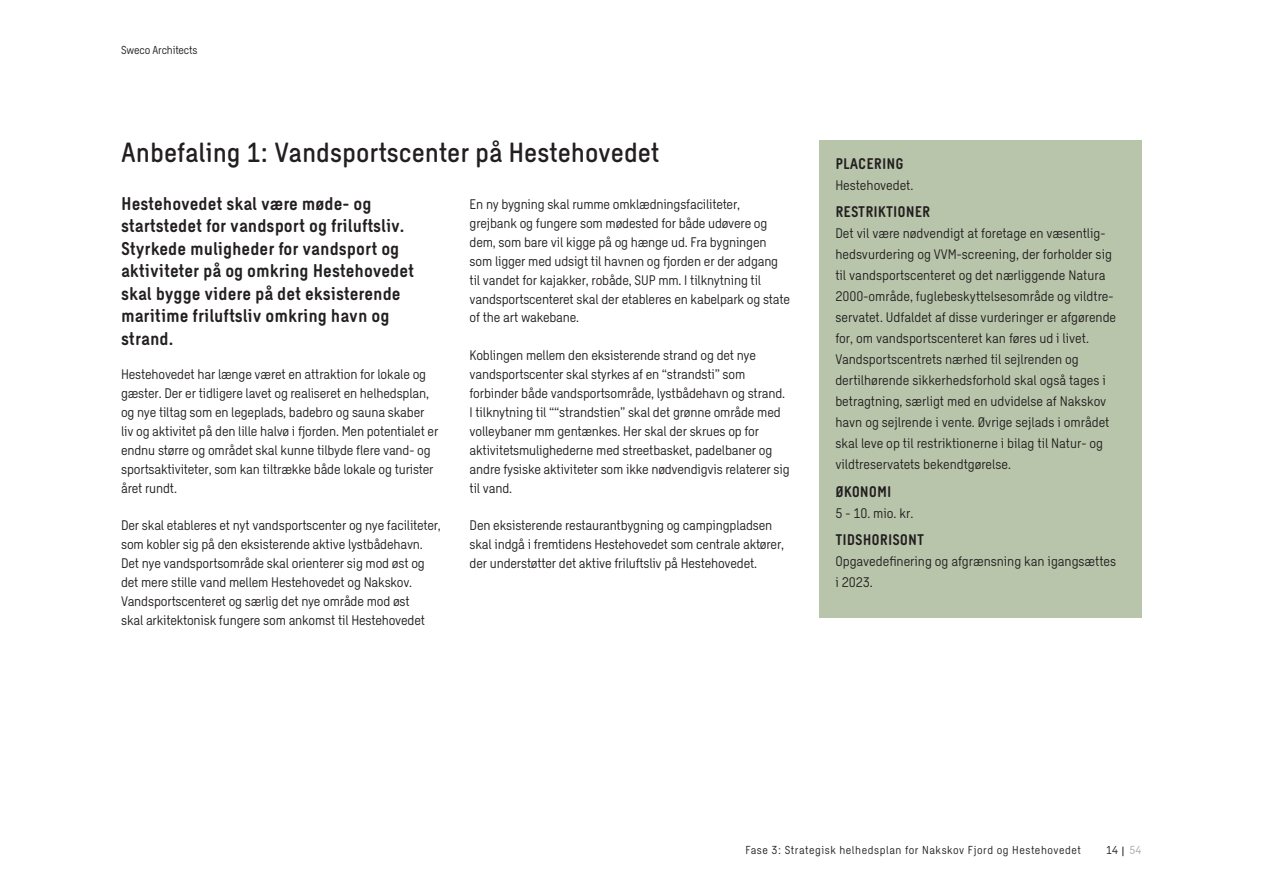
<style>
.page{position:relative;width:1263px;height:893px;background:#fff}
.page>*{position:absolute;margin:0;border:0;box-sizing:border-box;transform-origin:0 0}
.Overskrift_3_18_18{font:500 27px "Sweco Sans";color:#231f20}
.Manchet_12_15{font:700 18px/22.5px "Sweco Sans";color:#231f20}
.SA_-_Figur_rubrik_10{font:700 15px "Sweco Sans";color:#231f20}
.Brødtekst_9_12_6{font:13.5px/18.9px "Sweco Sans";letter-spacing:-.01em;color:#231f20}
.SA_-_figur_brød_9_14{font:13.5px/21px "Sweco Sans";color:#231f20}
.t1{font:11.25px "Sweco Sans";letter-spacing:.05em;color:#231f20}
.t2{font:11.25px "Sweco Sans";letter-spacing:-.01em;color:#231f20}
.s1{color:#a8a9ad}
</style>
<div class="page">
<div style="left:819px;top:140px;width:322px;height:477px;background:#b9c5ab"></div>
<p class="t2" style="left:121px;top:44px;width:78px">Sweco Architects</p>
<p class="Overskrift_3_18_18" style="left:121px;top:136px;width:540px">Anbefaling 1: Vandsportscenter på Hestehovedet</p>
<p class="Manchet_12_15" style="left:121px;top:192px;width:294px">Hestehovedet skal være møde- og startstedet for vandsport og friluftsliv.<br>Styrkede muligheder for vandsport og aktiviteter på og omkring Hestehovedet skal bygge videre på det eksisterende maritime friluftsliv omkring havn og strand.</p>
<p class="Brødtekst_9_12_6" style="left:121px;top:365px;width:319px">Hestehovedet har længe været en attraktion for lokale og gæster. Der er tidligere lavet og realiseret en helhedsplan, og nye tiltag som en legeplads, badebro og sauna skaber liv og aktivitet på den lille halvø i fjorden. Men potentialet er endnu større og området skal kunne tilbyde flere vand- og sportsaktiviteter, som kan tiltrække både lokale og turister året rundt.</p>
<p class="Brødtekst_9_12_6" style="left:121px;top:516px;width:321px">Der skal etableres et nyt vandsportscenter og nye faciliteter, som kobler sig på den eksisterende aktive lystbådehavn.<br>Det nye vandsportsområde skal orienterer sig mod øst og det mere stille vand mellem Hestehovedet og Nakskov.<br>Vandsportscenteret og særlig det nye område mod øst<br>skal arkitektonisk fungere som ankomst til Hestehovedet</p>
<p class="Brødtekst_9_12_6" style="left:470px;top:195px;width:322px">En ny bygning skal rumme omklædningsfaciliteter, grejbank og fungere som mødested for både udøvere og dem, som bare vil kigge på og hænge ud. Fra bygningen som ligger med udsigt til havnen og fjorden er der adgang til vandet for kajakker, robåde, SUP mm. I tilknytning til vandsportscenteret skal der etableres en kabelpark og state of the art wakebane.</p>
<p class="Brødtekst_9_12_6" style="left:470px;top:346px;width:321px">Koblingen mellem den eksisterende strand og det nye vandsportscenter skal styrkes af en “strandsti” som forbinder både vandsportsområde, lystbådehavn og strand.<br>I tilknytning til ““strandstien” skal det grønne område med volleybaner mm gentænkes. Her skal der skrues op for aktivitetsmulighederne med streetbasket, padelbaner og andre fysiske aktiviteter som ikke nødvendigvis relaterer sig til vand.</p>
<p class="Brødtekst_9_12_6" style="left:470px;top:516px;width:316px">Den eksisterende restaurantbygning og campingpladsen skal indgå i fremtidens Hestehovedet som centrale aktører, der understøtter det aktive friluftsliv på Hestehovedet.</p>
<p class="SA_-_Figur_rubrik_10" style="left:835px;top:155px;width:70px">PLACERING</p>
<p class="SA_-_figur_brød_9_14" style="left:835px;top:175px;width:80px">Hestehovedet.</p>
<p class="SA_-_Figur_rubrik_10" style="left:835px;top:203px;width:97px">RESTRIKTIONER</p>
<p class="SA_-_figur_brød_9_14" style="left:835px;top:223px;width:282px">Det vil være nødvendigt at foretage en væsentlig&shy;hedsvurdering og VVM-screening, der forholder sig til vandsportscenteret og det nærliggende Natura 2000-område, fuglebeskyttelsesområde og vildtre&shy;servatet. Udfaldet af disse vurderinger er afgørende for, om vandsportscenteret kan føres ud i livet.</p>
<p class="SA_-_figur_brød_9_14" style="left:835px;top:349px;width:275px">Vandsportscentrets nærhed til sejlrenden og dertilhørende sikkerhedsforhold skal også tages i betragtning, særligt med en udvidelse af Nakskov havn og sejlrende i vente. Øvrige sejlads i området skal leve op til restriktionerne i bilag til Natur- og vildtreservatets bekendtgørelse.</p>
<p class="SA_-_Figur_rubrik_10" style="left:835px;top:482px;width:58px">ØKONOMI</p>
<p class="SA_-_figur_brød_9_14" style="left:835px;top:503px;width:79px">5 - 10. mio. kr.</p>
<p class="SA_-_Figur_rubrik_10" style="left:835px;top:531px;width:90px">TIDSHORISONT</p>
<p class="SA_-_figur_brød_9_14" style="left:835px;top:551px;width:282px">Opgavedefinering og afgrænsning kan igangsættes i 2023.</p>
<p class="t1" style="left:745px;top:844px;width:337px">Fase 3: Strategisk helhedsplan for Nakskov Fjord og Hestehovedet</p>
<p class="t1" style="left:1106px;top:844px;width:37px">14 <span class="s1">54</span></p>
</div>
